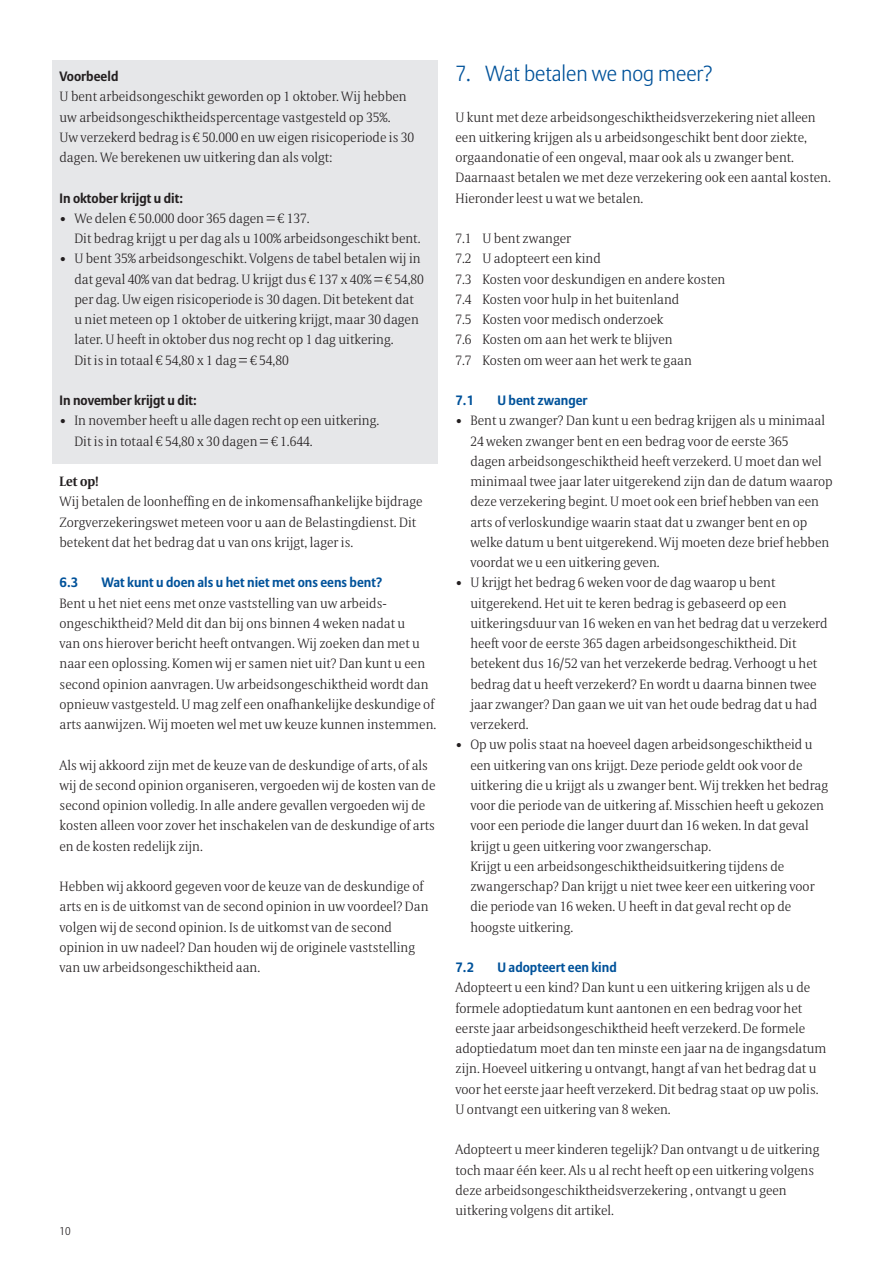
<style>
.page{position:relative;width:893px;height:1263px;background:#fff}
.page>*{position:absolute;margin:0;border:0;box-sizing:border-box;transform-origin:0 0}
.t1{font:300 21.75px "Allianz Sans";color:#01529a}
.t2{font:300 13.5px/20.2px "Allianz Serif";color:#231f20}
.t3{font:700 13.5px "Allianz Sans";color:#01529a}
.t4{font:700 13.5px "Allianz Sans";color:#231f20}
.t5{font:700 13.5px "Allianz Serif";color:#231f20}
.t6{font:300 11.25px "Allianz Sans";color:#231f20}
</style>
<div class="page">
<div style="left:52px;top:60px;width:385px;height:403px;background:#e6e7e9"></div>
<p class="t4" style="left:60px;top:68px;width:60px">Voorbeeld</p>
<p class="t2" style="left:60px;top:86px;width:356px">U bent arbeidsongeschikt geworden op 1 oktober. Wij hebben uw arbeidsongeschiktheidspercentage vastgesteld op 35%.<br>Uw verzekerd bedrag is € 50.000 en uw eigen risicoperiode is 30 dagen. We berekenen uw uitkering dan als volgt:</p>
<p class="t4" style="left:60px;top:190px;width:125px">In oktober krijgt u dit:</p>
<p class="t2" style="left:74px;top:208px;width:348px;text-indent:-15px">• We delen € 50.000 door 365 dagen = € 137.<br>Dit bedrag krijgt u per dag als u 100% arbeidsongeschikt bent.</p>
<p class="t2" style="left:74px;top:248px;width:351px;text-indent:-15px">• U bent 35% arbeidsongeschikt. Volgens de tabel betalen wij in dat geval 40% van dat bedrag. U krijgt dus € 137 x 40% = € 54,80 per dag. Uw eigen risicoperiode is 30 dagen. Dit betekent dat u niet meteen op 1 oktober de uitkering krijgt, maar 30 dagen later. U heeft in oktober dus nog recht op 1 dag uitkering.<br>Dit is in totaal € 54,80 x 1 dag = € 54,80</p>
<p class="t4" style="left:60px;top:392px;width:139px">In november krijgt u dit:</p>
<p class="t2" style="left:74px;top:410px;width:306px;text-indent:-15px">• In november heeft u alle dagen recht op een uitkering.<br>Dit is in totaal € 54,80 x 30 dagen = € 1.644.</p>
<p class="t5" style="left:60px;top:473px;width:41px">Let op!</p>
<p class="t2" style="left:60px;top:491px;width:365px">Wij betalen de loonheffing en de inkomensafhankelijke bijdrage<br>Zorgverzekeringswet meteen voor u aan de Belastingdienst. Dit betekent dat het bedrag dat u van ons krijgt, lager is.</p>
<p class="t3" style="left:60px;top:574px;width:20px">6.3</p>
<p class="t3" style="left:102px;top:574px;width:282px">Wat kunt u doen als u het niet met ons eens bent?</p>
<p class="t2" style="left:60px;top:592px;width:378px">Bent u het niet eens met onze vaststelling van uw arbeids&shy;ongeschiktheid? Meld dit dan bij ons binnen 4 weken nadat u<br>van ons hierover bericht heeft ontvangen. Wij zoeken dan met u naar een oplossing. Komen wij er samen niet uit? Dan kunt u een second opinion aanvragen. Uw arbeidsongeschiktheid wordt dan opnieuw vastgesteld. U mag zelf een onafhankelijke deskundige of arts aanwijzen. Wij moeten wel met uw keuze kunnen instemmen.</p>
<p class="t2" style="left:60px;top:754px;width:377px">Als wij akkoord zijn met de keuze van de deskundige of arts, of als wij de second opinion organiseren, vergoeden wij de kosten van de second opinion volledig. In alle andere gevallen vergoeden wij de kosten alleen voor zover het inschakelen van de deskundige of arts en de kosten redelijk zijn.</p>
<p class="t2" style="left:60px;top:876px;width:371px">Hebben wij akkoord gegeven voor de keuze van de deskundige of arts en is de uitkomst van de second opinion in uw voordeel? Dan volgen wij de second opinion. Is de uitkomst van de second opinion in uw nadeel? Dan houden wij de originele vaststelling van uw arbeidsongeschiktheid aan.</p>
<p class="t6" style="left:60px;top:1225px;width:13px">10</p>
<h1 class="t1" style="left:455px;top:60px;width:259px">7. Wat betalen we nog meer?</h1>
<p class="t2" style="left:455px;top:106px;width:377px">U kunt met deze arbeidsongeschiktheidsverzekering niet alleen een uitkering krijgen als u arbeidsongeschikt bent door ziekte, orgaandonatie of een ongeval, maar ook als u zwanger bent.<br>Daarnaast betalen we met deze verzekering ook een aantal kosten.<br>Hieronder leest u wat we betalen.</p>
<p class="t2" style="left:455px;top:228px;width:271px">7.1 U bent zwanger<br>7.2 U adopteert een kind<br>7.3 Kosten voor deskundigen en andere kosten<br>7.4 Kosten voor hulp in het buitenland<br>7.5 Kosten voor medisch onderzoek<br>7.6 Kosten om aan het werk te blijven<br>7.7 Kosten om weer aan het werk te gaan</p>
<p class="t3" style="left:455px;top:392px;width:20px">7.1</p>
<p class="t3" style="left:497px;top:392px;width:92px">U bent zwanger</p>
<p class="t2" style="left:470px;top:410px;width:364px;text-indent:-15px">• Bent u zwanger? Dan kunt u een bedrag krijgen als u minimaal 24 weken zwanger bent en een bedrag voor de eerste 365<br>dagen arbeidsongeschiktheid heeft verzekerd. U moet dan wel minimaal twee jaar later uitgerekend zijn dan de datum waarop deze verzekering begint. U moet ook een brief hebben van een arts of verloskundige waarin staat dat u zwanger bent en op welke datum u bent uitgerekend. Wij moeten deze brief hebben voordat we u een uitkering geven.</p>
<p class="t2" style="left:470px;top:572px;width:359px;text-indent:-15px">• U krijgt het bedrag 6 weken voor de dag waarop u bent uitgerekend. Het uit te keren bedrag is gebaseerd op een uitkeringsduur van 16 weken en van het bedrag dat u verzekerd heeft voor de eerste 365 dagen arbeidsongeschiktheid. Dit betekent dus 16/52 van het verzekerde bedrag. Verhoogt u het bedrag dat u heeft verzekerd? En wordt u daarna binnen twee jaar zwanger? Dan gaan we uit van het oude bedrag dat u had verzekerd.</p>
<p class="t2" style="left:470px;top:734px;width:359px;text-indent:-15px">• Op uw polis staat na hoeveel dagen arbeidsongeschiktheid u een uitkering van ons krijgt. Deze periode geldt ook voor de uitkering die u krijgt als u zwanger bent. Wij trekken het bedrag voor die periode van de uitkering af. Misschien heeft u gekozen voor een periode die langer duurt dan 16 weken. In dat geval krijgt u geen uitkering voor zwangerschap.<br>Krijgt u een arbeidsongeschiktheidsuitkering tijdens de zwangerschap? Dan krijgt u niet twee keer een uitkering voor die periode van 16 weken. U heeft in dat geval recht op de hoogste uitkering.</p>
<p class="t3" style="left:455px;top:959px;width:20px">7.2</p>
<p class="t3" style="left:497px;top:959px;width:121px">U adopteert een kind</p>
<p class="t2" style="left:455px;top:977px;width:373px">Adopteert u een kind? Dan kunt u een uitkering krijgen als u de formele adoptiedatum kunt aantonen en een bedrag voor het eerste jaar arbeidsongeschiktheid heeft verzekerd. De formele adoptiedatum moet dan ten minste een jaar na de ingangsdatum zijn. Hoeveel uitkering u ontvangt, hangt af van het bedrag dat u voor het eerste jaar heeft verzekerd. Dit bedrag staat op uw polis.<br>U ontvangt een uitkering van 8 weken.</p>
<p class="t2" style="left:455px;top:1139px;width:365px">Adopteert u meer kinderen tegelijk? Dan ontvangt u de uitkering toch maar één keer. Als u al recht heeft op een uitkering volgens deze arbeidsongeschiktheidsverzekering , ontvangt u geen uitkering volgens dit artikel.</p>
</div>
